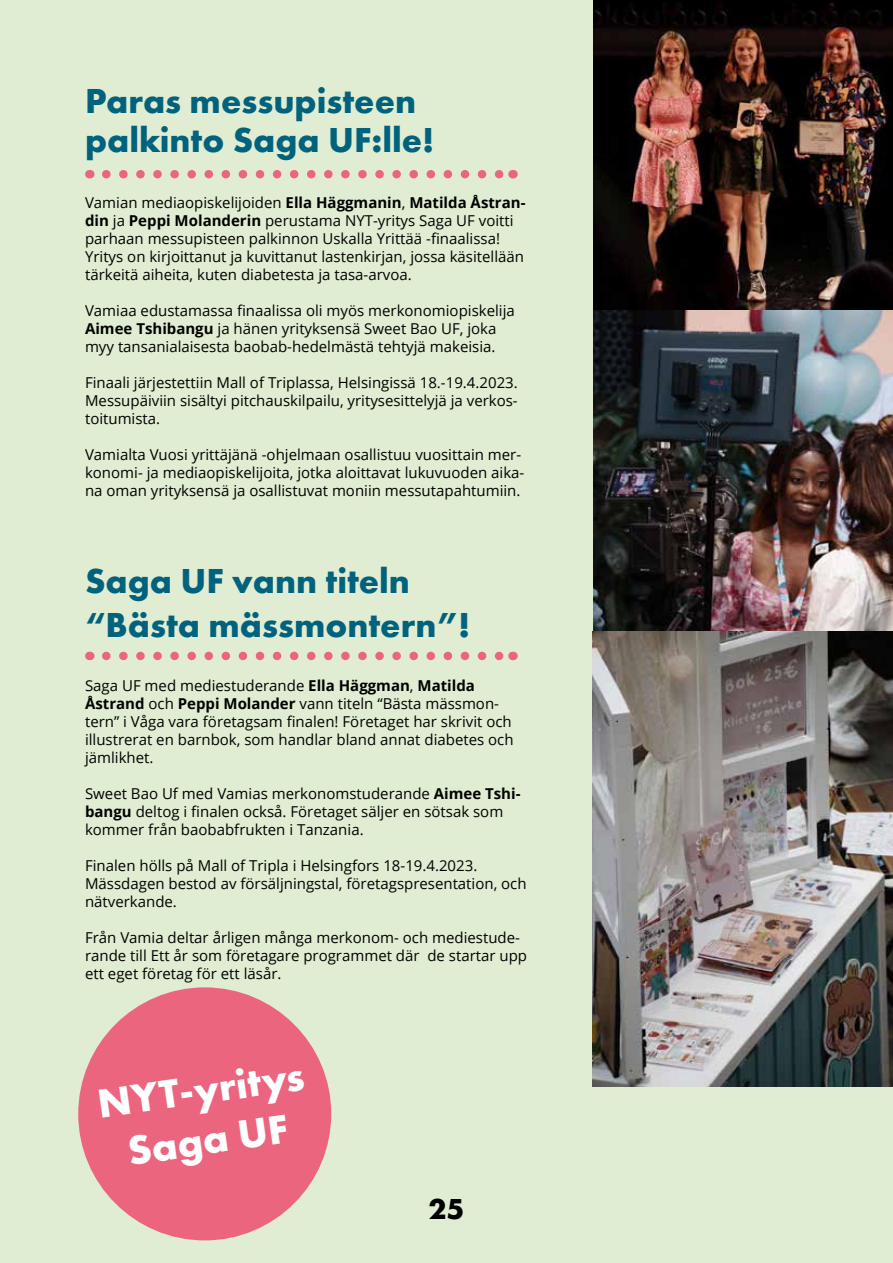
<style>
.page{position:relative;width:893px;height:1263px;background:#e0edd2}
.page>*{position:absolute;margin:0;border:0;box-sizing:border-box;transform-origin:0 0}
.t1{font:700 42px/50.4px "Futura PT";color:#fff;text-align:center}
.t2{font:700 36px/39px "Futura PT";color:#00627d}
.t3{font:700 30px "Futura PT";color:#000}
.t4{font:15px/18px "Open Sans";color:#000}
.s1{font-weight:700}
</style>
<div class="page">
<img style="left:594px;top:0;width:299px;height:310px">
<img style="left:594px;top:310px;width:299px;height:322px">
<img style="left:592px;top:632px;width:301px;height:455px">
<svg style="left:106px;top:170px;width:398px;height:8px"></svg>
<svg style="left:106px;top:652px;width:398px;height:8px"></svg>
<div style="left:78px;top:987px;width:253px;height:253px;background:#ec657e;border-radius:50%"></div>
<h2 class="t2" style="left:85px;top:80px;width:351px">Paras messupisteen palkinto Saga UF:lle!</h2>
<p class="t4" style="left:85px;top:193px;width:442px">Vamian mediaopiskelijoiden <span class="s1">Ella Häggmanin</span>, <span class="s1">Matilda Åstran&shy;din</span> ja <span class="s1">Peppi Molanderin</span> perustama NYT-yritys Saga UF voitti parhaan messupisteen palkinnon Uskalla Yrittää -finaalissa!<br>Yritys on kirjoittanut ja kuvittanut lastenkirjan, jossa käsitellään tärkeitä aiheita, kuten diabetesta ja tasa-arvoa.</p>
<p class="t4" style="left:85px;top:301px;width:431px">Vamiaa edustamassa finaalissa oli myös merkonomiopiskelija<br><span class="s1">Aimee Tshibangu</span> ja hänen yrityksensä Sweet Bao UF, joka myy tansanialaisesta baobab-hedelmästä tehtyjä makeisia.</p>
<p class="t4" style="left:85px;top:373px;width:434px;text-align:justify">Finaali järjestettiin Mall of Triplassa, Helsingissä 18.-19.4.2023.<br>Messupäiviin sisältyi pitchauskilpailu, yritysesittelyjä ja verkos&shy;toitumista.</p>
<p class="t4" style="left:85px;top:445px;width:441px">Vamialta Vuosi yrittäjänä -ohjelmaan osallistuu vuosittain mer&shy;konomi- ja mediaopiskelijoita, jotka aloittavat lukuvuoden aika&shy;na oman yrityksensä ja osallistuvat moniin messutapahtumiin.</p>
<h2 class="t2" style="left:85px;top:559px;width:387px;line-height:43.2px">Saga UF vann titeln “Bästa mässmontern”!</h2>
<p class="t4" style="left:85px;top:676px;width:430px">Saga UF med mediestuderande <span class="s1">Ella Häggman</span>, <span class="s1">Matilda Åstrand</span> och <span class="s1">Peppi Molander</span> vann titeln “Bästa mässmon&shy;tern” i Våga vara företagsam finalen! Företaget har skrivit och illustrerat en barnbok, som handlar bland annat diabetes och jämlikhet.</p>
<p class="t4" style="left:85px;top:784px;width:437px">Sweet Bao Uf med Vamias merkonomstuderande <span class="s1">Aimee Tshi&shy;bangu</span> deltog i finalen också. Företaget säljer en sötsak som kommer från baobabfrukten i Tanzania.</p>
<p class="t4" style="left:85px;top:856px;width:443px">Finalen hölls på Mall of Tripla i Helsingfors 18-19.4.2023.<br>Mässdagen bestod av försäljningstal, företagspresentation, och nätverkande.</p>
<p class="t4" style="left:85px;top:928px;width:444px">Från Vamia deltar årligen många merkonom- och mediestude&shy;rande till Ett år som företagare programmet där de startar upp ett eget företag för ett läsår.</p>
<h1 class="t1" style="left:94px;top:1078px;width:209px;rotate:-8deg">NYT-yritys<br>Saga UF</h1>
<h3 class="t3" style="left:428px;top:1189px;width:44px">2525</h3>
</div>
